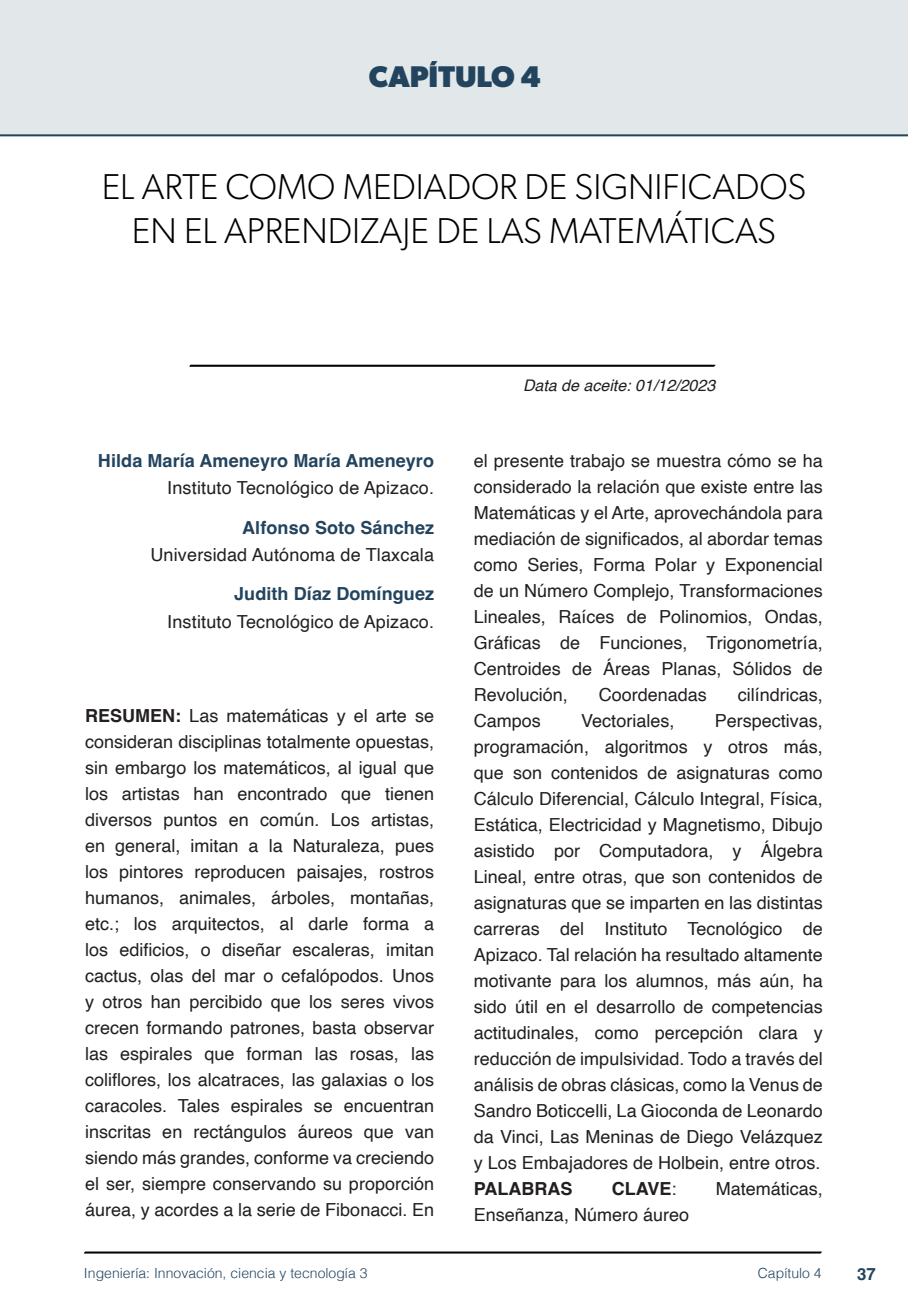
<style>
.page{position:relative;width:908px;height:1304px;background:#fff}
.page>*{position:absolute;margin:0;border:0;box-sizing:border-box;transform-origin:0 0}
.t1{font:300 36px/44px "Gibson";color:#000;text-align:center}
.t2{font:700 30px "Gibson";color:#23445f}
.t3{font:18px/26px "Helvetica";color:#231f20;text-align:justify}
.t4{font:700 18px "Helvetica";letter-spacing:.005em;color:#23445f}
.t5{font:700 18px "Helvetica";color:#231f20}
.t6{font:700 16.8px "Helvetica";color:#23445f}
.t7{font:italic 16px "Helvetica";color:#231f20}
.t8{font:300 14px "Helvetica";color:#23445f}
.s1{font-weight:700}
.s2{font-weight:400}
</style>
<div class="page">
<svg style="left:84px;top:1251px;width:737px;height:3px;background:#515151"></svg>
<svg style="left:189px;top:364px;width:526px;height:3px;background:#4f4f4f"></svg>
<div style="left:0;top:0;width:907px;height:136px;background:#e2e7e9"></div>
<div style="left:44px;top:72px;width:68px;height:61px;background:#e2e7e9"></div>
<h2 class="t2" style="left:369px;top:58px;width:173px">CAPÍTULO 4</h2>
<h1 class="t1" style="left:102px;top:164px;width:705px">EL ARTE COMO MEDIADOR DE SIGNIFICADOS<br>EN EL APRENDIZAJE DE LAS MATEMÁTICAS</h1>
<p class="t4" style="left:98px;top:450px;width:337px">Hilda María Ameneyro María Ameneyro</p>
<p class="t3" style="left:167px;top:476px;width:268px">Instituto Tecnológico de Apizaco.</p>
<p class="t4" style="left:242px;top:516px;width:193px">Alfonso Soto Sánchez</p>
<p class="t3" style="left:150px;top:542px;width:285px">Universidad Autónoma de Tlaxcala</p>
<p class="t4" style="left:234px;top:583px;width:201px">Judith Díaz Domínguez</p>
<p class="t3" style="left:167px;top:609px;width:268px">Instituto Tecnológico de Apizaco.</p>
<p class="t3" style="left:85px;top:703px;width:350px"><span class="s1">RESUMEN:</span> Las matemáticas y el arte se consideran disciplinas totalmente opuestas, sin embargo los matemáticos, al igual que los artistas han encontrado que tienen diversos puntos en común. Los artistas, en general, imitan a la Naturaleza, pues los pintores reproducen paisajes, rostros humanos, animales, árboles, montañas, etc.; los arquitectos, al darle forma a los edificios, o diseñar escaleras, imitan cactus, olas del mar o cefalópodos. Unos y otros han percibido que los seres vivos crecen formando patrones, basta observar las espirales que forman las rosas, las coliflores, los alcatraces, las galaxias o los caracoles. Tales espirales se encuentran inscritas en rectángulos áureos que van siendo más grandes, conforme va creciendo el ser, siempre conservando su proporción áurea, y acordes a la serie de Fibonacci. En</p>
<p class="t7" style="left:523px;top:373px;width:194px">Data de aceite: 01/12/2023</p>
<p class="t3" style="left:473px;top:448px;width:350px">el presente trabajo se muestra cómo se ha considerado la relación que existe entre las Matemáticas y el Arte, aprovechándola para mediación de significados, al abordar temas como Series, Forma Polar y Exponencial de un Número Complejo, Transformaciones Lineales, Raíces de Polinomios, Ondas, Gráficas de Funciones, Trigonometría, Centroides de Áreas Planas, Sólidos de Revolución,</p>
<p class="t3" style="left:598px;top:682px;width:110px">Coordenadas</p>
<p class="t3" style="left:737px;top:682px;width:87px">cilíndricas,</p>
<p class="t3" style="left:473px;top:708px;width:69px">Campos</p>
<p class="t3" style="left:581px;top:708px;width:95px">Vectoriales,</p>
<p class="t3" style="left:473px;top:708px;width:350px;text-indent:241px">Perspectivas, programación, algoritmos y otros más, que son contenidos de asignaturas como Cálculo Diferencial, Cálculo Integral, Física, Estática, Electricidad y Magnetismo, Dibujo asistido por Computadora, y Álgebra Lineal, entre otras, que son contenidos de asignaturas que se imparten en las distintas carreras del Instituto Tecnológico de Apizaco. Tal relación ha resultado altamente motivante para los alumnos, más aún, ha sido útil en el desarrollo de competencias actitudinales, como percepción clara y reducción de impulsividad. Todo a través del análisis de obras clásicas, como la Venus de Sandro Boticcelli, La Gioconda de Leonardo da Vinci, Las Meninas de Diego Velázquez y Los Embajadores de Holbein, entre otros.</p>
<p class="t5" style="left:473px;top:1177px;width:100px">PALABRAS</p>
<p class="t5" style="left:611px;top:1177px;width:66px">CLAVE<span class="s2">:</span></p>
<p class="t3" style="left:715px;top:1176px;width:109px">Matemáticas,</p>
<p class="t3" style="left:473px;top:1202px;width:217px">Enseñanza, Número áureo</p>
<p class="t8" style="left:84px;top:1261px;width:285px">Ingeniería: Innovación, ciencia y tecnología 3</p>
<p class="t8" style="left:757px;top:1261px;width:65px">Capítulo 4</p>
<p class="t6" style="left:856px;top:1264px;width:20px">37</p>
</div>
